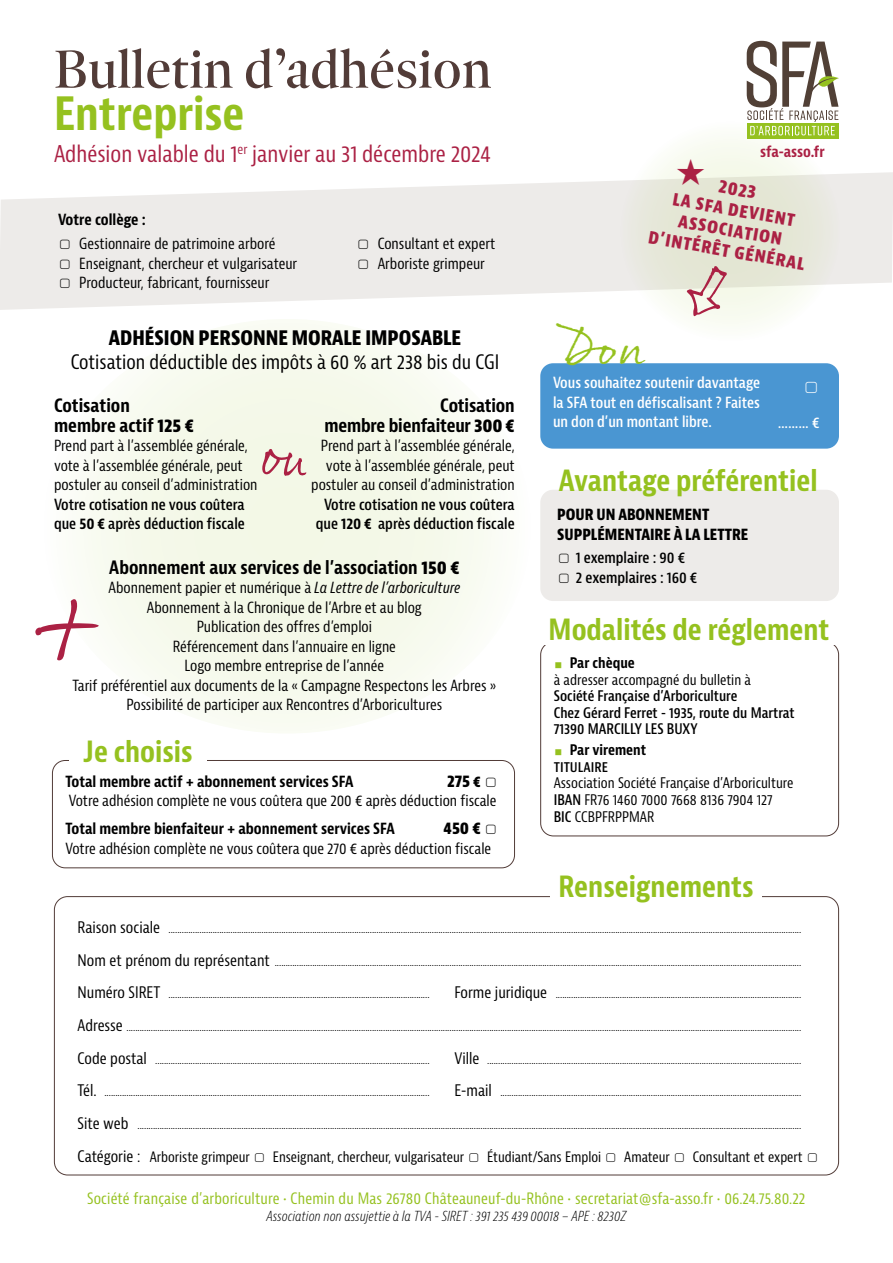
<style>
.page{position:relative;width:893px;height:1263px;background:#fff}
.page>*{position:absolute;margin:0;border:0;box-sizing:border-box;transform-origin:0 0}
.t1{font:142.05px "Rollerscript Smooth";color:#ab2144;scale:.85 1}
.t2{font:61.5px "Rollerscript Smooth";color:#ab2144;scale:.85 1}
.t3{font:55.2px "Dejanire Headline";color:#523c38}
.t4{font:48.45px "Rollerscript Rough";color:#95c11f}
.t5{font:700 condensed 44.7px "Bernina Sans";color:#95c11f}
.t6{font:700 condensed 28.5px "Bernina Sans";color:#95c11f}
.t7{font:condensed 22.5px "Bernina Sans";color:#ab2144}
.t8{font:condensed 19.5px "Bernina Sans";color:#000}
.t9{font:700 condensed 19.5px "Bernina Sans";color:#000}
.t10{font:700 condensed 18px/19.5px "Bernina Sans";letter-spacing:-.005em;color:#000}
.t11{font:700 condensed 18px/20.7px "Bernina Sans";color:#ab2144;text-align:center}
.t12{font:700 condensed 16.5px "Bernina Sans";color:#000}
.t13{font:condensed 15.3px "Bernina Sans";letter-spacing:.01em;color:#95c11f}
.t14{font:condensed 15px/19.5px "Bernina Sans";color:#000}
.t15{font:600 condensed 15px/19.5px "Bernina Sans";color:#000}
.t16{font:600 condensed 15px/19.5px "Bernina Sans";color:#fff;text-align:justify}
.t17{font:700 condensed 15px "Bernina Sans";color:#000}
.t18{font:700 condensed 15px/19.2px "Bernina Sans";color:#000}
.t19{font:700 condensed 14.85px "Bernina Sans";letter-spacing:-.005em;color:#ab2144}
.t20{font:condensed 14.25px/16.5px "Bernina Sans";color:#000}
.t21{font:600 condensed 14.25px/16.5px "Bernina Sans";color:#000}
.t22{font:700 condensed 14.25px/16.5px "Bernina Sans";color:#000}
.t23{font:condensed 13.95px "Bernina Sans";color:#000}
.t24{font:italic 300 condensed 13.5px "Bernina Sans";color:#000}
.t25{font:condensed 10.95px "Bernina Sans";color:#000}
.s1{font-weight:700}
.s2{font-style:inherit}
.s3{font-style:italic}
.s4{font-size:15px}
.s5{color:#95c11f}
.s6{font-weight:600}
.s7{font-size:15.6px}
</style>
<div class="page">
<svg style="left:0;top:172px;width:893px;height:138px;fill:#edebe9"></svg>
<svg style="left:619px;top:120px;width:221px;height:222px"></svg>
<div style="left:43px;top:319px;width:488px;height:414px;background:#f6f9ec;border-radius:50%"></div>
<svg style="left:747px;top:135px;width:92px;height:3px"></svg>
<svg style="left:747px;top:41px;width:92px;height:94px"></svg>
<div style="left:540px;top:642px;width:299px;height:194px;border:1px solid #523c38;border-radius:13px"></div>
<div style="left:539px;top:617px;width:300px;height:28px;background:#fff"></div>
<div style="left:540px;top:490px;width:299px;height:111px;background:#edebe9;border-radius:13px"></div>
<div style="left:52px;top:760px;width:463px;height:108px;border:1px solid #523c38;border-radius:13px"></div>
<div style="left:540px;top:363px;width:299px;height:86px;background:#4a96d2;border-radius:13px"></div>
<div style="left:69px;top:739px;width:138px;height:28px;background:#fff"></div>
<svg style="left:677px;top:159px;width:27px;height:26px"></svg>
<svg style="left:678px;top:260px;width:59px;height:65px"></svg>
<h3 class="t3" style="left:54px;top:37px;width:439px">Bulletin d’adhésion</h3>
<h3 class="t5" style="left:54px;top:87px;width:192px">Entreprise</h3>
<h3 class="t7" style="left:54px;top:140px;width:438px">Adhésion valable du 1<sup>er</sup> janvier au 31 décembre 2024</h3>
<h3 class="t14" style="left:58px;top:208px;width:219px;line-height:23.7px"><span class="s1">Votre collège :<br></span>▢ Gestionnaire de patrimoine arboré</h3>
<h3 class="t14" style="left:357px;top:234px;width:140px">▢ Consultant et expert</h3>
<h3 class="t14" style="left:58px;top:254px;width:241px">▢ Enseignant, chercheur et vulgarisateur</h3>
<h3 class="t14" style="left:357px;top:254px;width:130px">▢ Arboriste grimpeur</h3>
<h3 class="t14" style="left:58px;top:273px;width:213px">▢ Producteur, fabricant, fournisseur</h3>
<h3 class="t9" style="left:109px;top:326px;width:354px">ADHÉSION PERSONNE MORALE IMPOSABLE</h3>
<h3 class="t8" style="left:71px;top:350px;width:430px">Cotisation déductible des impôts à 60 % art 238 bis du CGI</h3>
<h3 class="t10" style="left:54px;top:396px;width:141px">Cotisation membre actif <span class="s2">125 €</span></h3>
<h3 class="t14" style="left:54px;top:436px;width:205px">Prend part à l’assemblée générale, vote à l’assemblée générale, peut postuler au conseil d’administration</h3>
<h3 class="t15" style="left:54px;top:495px;width:192px">Votre cotisation ne vous coûtera que <span class="s1">50 €</span> après déduction fiscale</h3>
<h3 class="t10" style="left:324px;top:396px;width:192px;text-align:right">Cotisation<br>membre bienfaiteur <span class="s2">300 €</span></h3>
<h3 class="t14" style="left:311px;top:436px;width:205px;text-align:right">Prend part à l’assemblée générale, vote à l’assemblée générale, peut postuler au conseil d’administration</h3>
<h3 class="t15" style="left:316px;top:495px;width:201px;text-align:center">Votre cotisation ne vous coûtera que <span class="s1">120 €</span> après déduction fiscale</h3>
<h2 class="t2" style="left:261px;top:416px;width:56px">ou</h2>
<h3 class="t10" style="left:109px;top:558px;width:352px">Abonnement aux services de l’association <span class="s2">150 €</span></h3>
<p class="t14" style="left:72px;top:578px;width:426px;text-align:center">Abonnement papier et numérique à <span class="s3">La Lettre de l’arboriculture </span>Abonnement à la Chronique de l’Arbre et au blog<br>Publication des offres d’emploi<br>Référencement dans l’annuaire en ligne<br>Logo membre entreprise de l’année<br>Tarif préférentiel aux documents de la « Campagne Respectons les Arbres » Possibilité de participer aux Rencontres d’Arboricultures</p>
<h1 class="t1" style="left:27px;top:533px;width:95px">+</h1>
<h3 class="t6" style="left:84px;top:734px;width:111px">Je choisis</h3>
<h3 class="t17" style="left:66px;top:772px;width:289px">Total membre actif + abonnement services SFA</h3>
<h3 class="t12" style="left:447px;top:771px;width:52px">275 <span class="s4">€</span> ▢</h3>
<h3 class="t14" style="left:69px;top:791px;width:429px">Votre adhésion complète ne vous coûtera que 200 € après déduction fiscale</h3>
<h3 class="t17" style="left:66px;top:820px;width:331px">Total membre bienfaiteur + abonnement services SFA</h3>
<h3 class="t12" style="left:443px;top:818px;width:56px">450 € ▢</h3>
<h3 class="t14" style="left:66px;top:839px;width:427px">Votre adhésion complète ne vous coûtera que 270 € après déduction fiscale</h3>
<h3 class="t19" style="left:760px;top:143px;width:66px">sfa-asso.fr</h3>
<h3 class="t11" style="left:661px;top:165px;width:160px;rotate:10deg">2023<br>LA SFA DEVIENT<br>ASSOCIATION<br>D’INTÉRÊT GÉNÉRAL</h3>
<h3 class="t4" style="left:560px;top:318px;width:87px">Don</h3>
<h3 class="t16" style="left:553px;top:373px;width:209px">Vous souhaitez soutenir davantage la SFA tout en défiscalisant ? Faites un don d’un montant libre.</h3>
<h3 class="t16" style="left:778px;top:413px;width:43px">……… €</h3>
<h3 class="t6" style="left:559px;top:463px;width:260px">Avantage préférentiel</h3>
<h3 class="t18" style="left:557px;top:506px;width:193px">POUR UN ABONNEMENT<br>SUPPLÉMENTAIRE À LA LETTRE</h3>
<h3 class="t15" style="left:557px;top:548px;width:142px">▢ 1 exemplaire : 90 € ▢ 2 exemplaires : 160 €</h3>
<h3 class="t6" style="left:549px;top:612px;width:282px">Modalités de réglement</h3>
<h3 class="t20" style="left:554px;top:655px;width:199px"><span class="s5">◼</span> <span class="s1">Par chèque<br></span>à adresser accompagné du bulletin à</h3>
<h3 class="t21" style="left:554px;top:688px;width:243px">Société Française d’Arboriculture<br>Chez Gérard Ferret - 1935, route du Martrat<br>71390 MARCILLY LES BUXY</h3>
<h3 class="t22" style="left:554px;top:742px;width:94px"><span class="s5">◼</span> Par virement<br><span class="s6">TITULAIRE</span></h3>
<h3 class="t20" style="left:554px;top:775px;width:241px">Association Société Française d’Arboriculture<br><span class="s6">IBAN</span> FR76 1460 7000 7668 8136 7904 127<br><span class="s6">BIC</span> CCBPFRPPMAR</h3>
<h3 class="t6" style="left:559px;top:869px;width:197px">Renseignements</h3>
<p class="t25" style="left:78px;top:922px;width:725px"><span class="s7">Raison sociale</span> ..............................................................................................................................................................................................................................................................................................</p>
<p class="t25" style="left:78px;top:955px;width:725px"><span class="s7">Nom et prénom du représentant</span> ..............................................................................................................................................................................................................................................</p>
<p class="t25" style="left:78px;top:987px;width:353px"><span class="s7">Numéro SIRET</span> ......................................................................................................................</p>
<p class="t25" style="left:454px;top:987px;width:348px"><span class="s7">Forme juridique</span> ...............................................................................................................</p>
<p class="t25" style="left:78px;top:1020px;width:725px"><span class="s7">Adresse</span> .................................................................................................................................................................................................................................................................................................................</p>
<p class="t25" style="left:78px;top:1053px;width:353px"><span class="s7">Code postal</span> ............................................................................................................................</p>
<p class="t25" style="left:454px;top:1053px;width:348px"><span class="s7">Ville</span> ..............................................................................................................................................</p>
<p class="t25" style="left:78px;top:1086px;width:353px"><span class="s7">Tél.</span> ...................................................................................................................................................</p>
<p class="t25" style="left:454px;top:1086px;width:348px"><span class="s7">E-mail</span> ........................................................................................................................................</p>
<p class="t25" style="left:78px;top:1118px;width:725px"><span class="s7">Site web</span> ............................................................................................................................................................................................................................................................................................................</p>
<p class="t23" style="left:78px;top:1148px;width:743px"><span class="s7">Catégorie :</span> Arboriste grimpeur ▢ Enseignant, chercheur, vulgarisateur ▢ Étudiant/Sans Emploi ▢ Amateur ▢ Consultant et expert ▢</p>
<h3 class="t13" style="left:87px;top:1189px;width:720px">Société française d’arboriculture • Chemin du Mas 26780 Châteauneuf-du-Rhône • secretariat@sfa-asso.fr • 06.24.75.80.22</h3>
<p class="t24" style="left:266px;top:1208px;width:361px">Association non assujettie à la TVA - SIRET : 391 235 439 00018 – APE : 8230Z</p>
</div>
